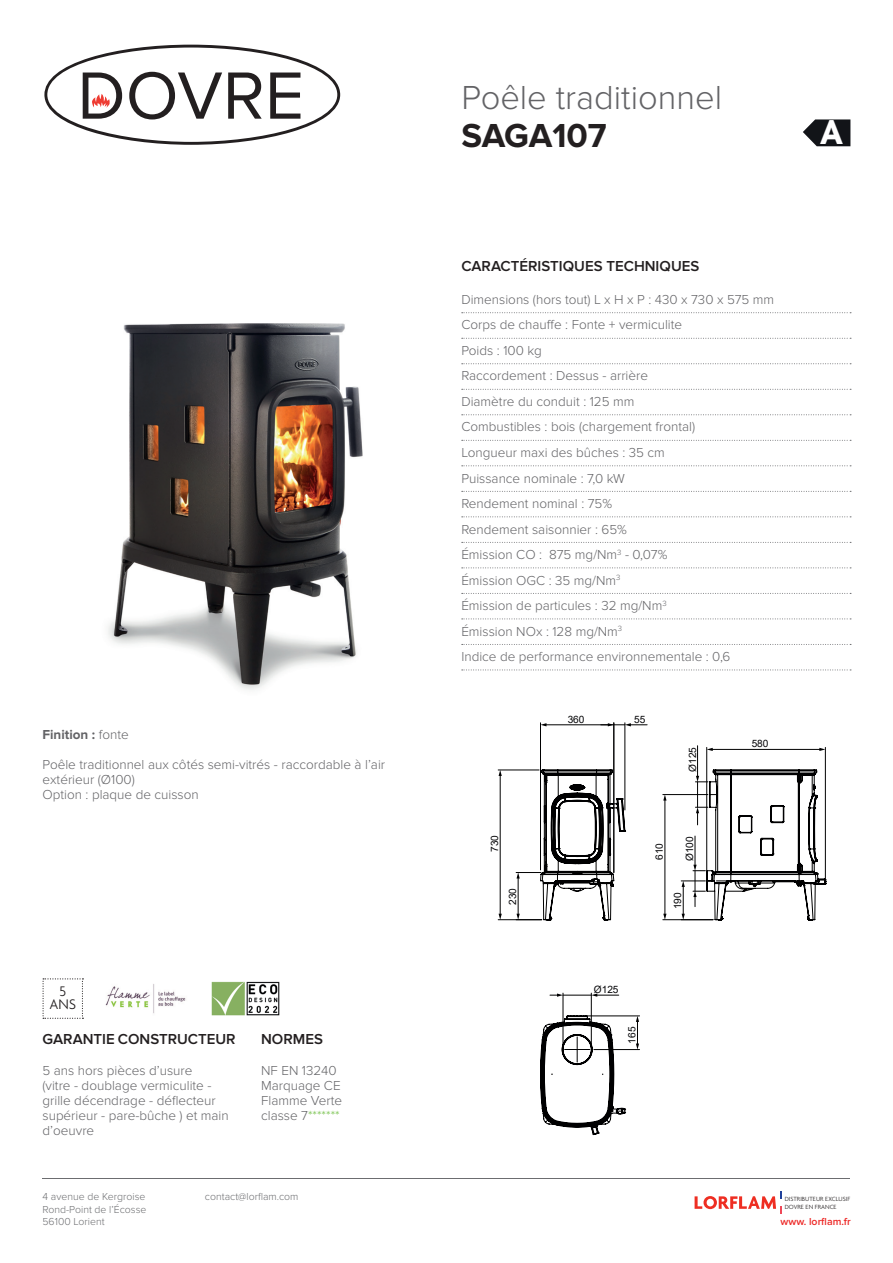
<style>
.page{position:relative;width:893px;height:1263px;background:#fff}
.page>*{position:absolute;margin:0;border:0;box-sizing:border-box;transform-origin:0 0}
.t1{font:69.15px "Proxima Nova";color:#231f20}
.t2{font:700 37.35px "Agenda";color:#fff}
.t3{font:300 34.5px "Proxima Nova";color:#636366}
.t4{font:700 34.5px "Proxima Nova";letter-spacing:-.005em;color:#231f20}
.t5{font:600 15px "Proxima Nova";color:#231f20}
.t6{font:300 15px/13.5px "Agenda";color:#231f20;text-align:center}
.t7{font:300 13.5px/25.5px "Proxima Nova";color:#636366}
.t8{font:700 13.5px "Proxima Nova";color:#636366}
.t9{font:300 10.5px/12.6px "Proxima Nova";color:#6c6d70;text-align:justify}
.t10{font:600 10.5px "Proxima Nova";color:#ed2826}
.t11{font:10.2px "Arial";color:#040406}
.t12{font:300 6.45px/7.8px "Agenda";letter-spacing:.01em;color:#231f20}
.s1{font-weight:300}
.s2{color:#71bf44}
</style>
<div class="page">
<svg style="left:43px;top:978px;width:40px;height:41px"></svg>
<img style="left:105px;top:984px;width:81px;height:30px">
<svg style="left:540px;top:1016px;width:85px;height:119px"></svg>
<hr style="left:712px;top:749px;width:108px;height:1px;background:#000001">
<svg style="left:819px;top:748px;width:6px;height:3px"></svg>
<svg style="left:707px;top:748px;width:6px;height:3px"></svg>
<hr style="left:706px;top:747px;width:1px;height:141px;background:#000001">
<hr style="left:825px;top:747px;width:1px;height:133px;background:#000001">
<hr style="left:625px;top:723px;width:1px;height:87px;background:#000001">
<hr style="left:545px;top:724px;width:64px;height:1px;background:#000001">
<svg style="left:601px;top:723px;width:46px;height:3px"></svg>
<hr style="left:614px;top:723px;width:1px;height:149px;background:#000001">
<hr style="left:540px;top:723px;width:1px;height:147px;background:#000001">
<hr style="left:665px;top:799px;width:1px;height:116px;background:#000001">
<svg style="left:663px;top:795px;width:3px;height:5px"></svg>
<hr style="left:663px;top:919px;width:50px;height:1px;background:#000001">
<hr style="left:663px;top:794px;width:45px;height:1px;background:#000001">
<hr style="left:697px;top:746px;width:1px;height:31px;background:#000001">
<hr style="left:500px;top:775px;width:1px;height:140px;background:#000001">
<svg style="left:499px;top:771px;width:3px;height:5px"></svg>
<svg style="left:499px;top:914px;width:3px;height:5px"></svg>
<hr style="left:498px;top:919px;width:44px;height:1px;background:#000001">
<hr style="left:498px;top:770px;width:41px;height:1px;background:#000001">
<svg style="left:636px;top:1017px;width:3px;height:32px"></svg>
<hr style="left:588px;top:1016px;width:52px;height:1px;background:#000001">
<hr style="left:594px;top:1049px;width:46px;height:1px;background:#000001">
<svg style="left:516px;top:770px;width:109px;height:150px"></svg>
<svg style="left:550px;top:993px;width:69px;height:4px"></svg>
<hr style="left:591px;top:993px;width:1px;height:54px;background:#000001">
<hr style="left:563px;top:993px;width:1px;height:54px;background:#000001">
<svg style="left:681px;top:770px;width:145px;height:150px"></svg>
<img style="left:108px;top:323px;width:255px;height:367px">
<svg style="left:803px;top:119px;width:47px;height:27px"></svg>
<img style="left:211px;top:981px;width:69px;height:35px">
<svg style="left:462px;top:363px;width:389px;height:1px"></svg>
<svg style="left:462px;top:465px;width:389px;height:1px"></svg>
<svg style="left:462px;top:312px;width:389px;height:1px"></svg>
<svg style="left:462px;top:338px;width:389px;height:1px"></svg>
<svg style="left:462px;top:389px;width:389px;height:1px"></svg>
<svg style="left:462px;top:414px;width:389px;height:1px"></svg>
<svg style="left:462px;top:440px;width:389px;height:1px"></svg>
<svg style="left:462px;top:491px;width:389px;height:1px"></svg>
<svg style="left:462px;top:516px;width:389px;height:1px"></svg>
<svg style="left:462px;top:542px;width:389px;height:1px"></svg>
<svg style="left:462px;top:567px;width:389px;height:1px"></svg>
<svg style="left:462px;top:593px;width:389px;height:1px"></svg>
<svg style="left:462px;top:618px;width:389px;height:1px"></svg>
<svg style="left:462px;top:644px;width:389px;height:1px"></svg>
<svg style="left:462px;top:669px;width:389px;height:1px"></svg>
<hr style="left:43px;top:1178px;width:807px;height:1px;background:#6c6d70">
<svg style="left:695px;top:1192px;width:86px;height:21px"></svg>
<svg style="left:44px;top:45px;width:296px;height:100px"></svg>
<h1 class="t1" style="left:77px;top:44px;width:228px">DOVRE</h1>
<p class="t8" style="left:43px;top:727px;width:88px">Finition : <span class="s1">fonte</span></p>
<p class="t7" style="left:43px;top:757px;width:344px;line-height:15px">Poêle traditionnel aux côtés semi-vitrés - raccordable à l’air extérieur (Ø100)<br>Option : plaque de cuisson</p>
<p class="t6" style="left:50px;top:984px;width:28px">5<br>ANS</p>
<p class="t5" style="left:43px;top:1030px;width:195px">GARANTIE CONSTRUCTEUR</p>
<p class="t7" style="left:43px;top:1063px;width:188px;line-height:15px">5 ans hors pièces d’usure<br>(vitre - doublage vermiculite - grille décendrage - déflecteur supérieur - pare-bûche ) et main d’oeuvre</p>
<p class="t5" style="left:261px;top:1030px;width:63px">NORMES</p>
<p class="t7" style="left:261px;top:1063px;width:82px;line-height:15px">NF EN 13240<br>Marquage CE<br>Flamme Verte classe 7<span class="s2">*******</span></p>
<p class="t9" style="left:43px;top:1190px;width:106px">4 avenue de Kergroise Rond-Point de l’Écosse 56100 Lorient</p>
<p class="t9" style="left:205px;top:1190px;width:95px">contact@lorflam.com</p>
<h3 class="t3" style="left:461px;top:78px;width:262px">Poêle traditionnel</h3>
<h3 class="t4" style="left:461px;top:115px;width:147px">SAGA107</h3>
<p class="t5" style="left:461px;top:257px;width:239px">CARACTÉRISTIQUES TECHNIQUES</p>
<p class="t7" style="left:461px;top:287px;width:314px">Dimensions (hors tout) L x H x P : 430 x 730 x 575 mm<br>Corps de chauffe : Fonte + vermiculite<br>Poids : 100 kg<br>Raccordement : Dessus - arrière<br>Diamètre du conduit : 125 mm<br>Combustibles : bois (chargement frontal)<br>Longueur maxi des bûches : 35 cm<br>Puissance nominale : 7,0 kW<br>Rendement nominal : 75%<br>Rendement saisonnier : 65%<br>Émission CO : 875 mg/Nm<sup>3</sup> - 0,07%<br>Émission OGC : 35 mg/Nm<sup>3<br></sup>Émission de particules : 32 mg/Nm<sup>3<br></sup>Émission NOx : 128 mg/Nm<sup>3<br></sup>Indice de performance environnementale : 0,6</p>
<p class="t11" style="left:488px;top:852px;width:18px;rotate:-90deg">730</p>
<p class="t11" style="left:505px;top:905px;width:18px;rotate:-90deg">230</p>
<p class="t11" style="left:568px;top:712px;width:18px">360</p>
<p class="t11" style="left:634px;top:712px;width:13px">55</p>
<p class="t11" style="left:685px;top:772px;width:26px;rotate:-90deg">Ø125</p>
<p class="t11" style="left:652px;top:860px;width:18px;rotate:-90deg">610</p>
<p class="t11" style="left:683px;top:861px;width:26px;rotate:-90deg">Ø100</p>
<p class="t11" style="left:671px;top:909px;width:18px;rotate:-90deg">190</p>
<p class="t11" style="left:594px;top:982px;width:26px">Ø125</p>
<p class="t11" style="left:625px;top:1043px;width:18px;rotate:-90deg">165</p>
<p class="t11" style="left:752px;top:737px;width:18px">580</p>
<h2 class="t2" style="left:820px;top:109px;width:25px">A</h2>
<p class="t12" style="left:785px;top:1194px;width:67px">DISTRIBUTEUR EXCLUSIF<br>DOVRE EN FRANCE</p>
<p class="t10" style="left:780px;top:1216px;width:72px">www. lorflam.fr</p>
</div>
